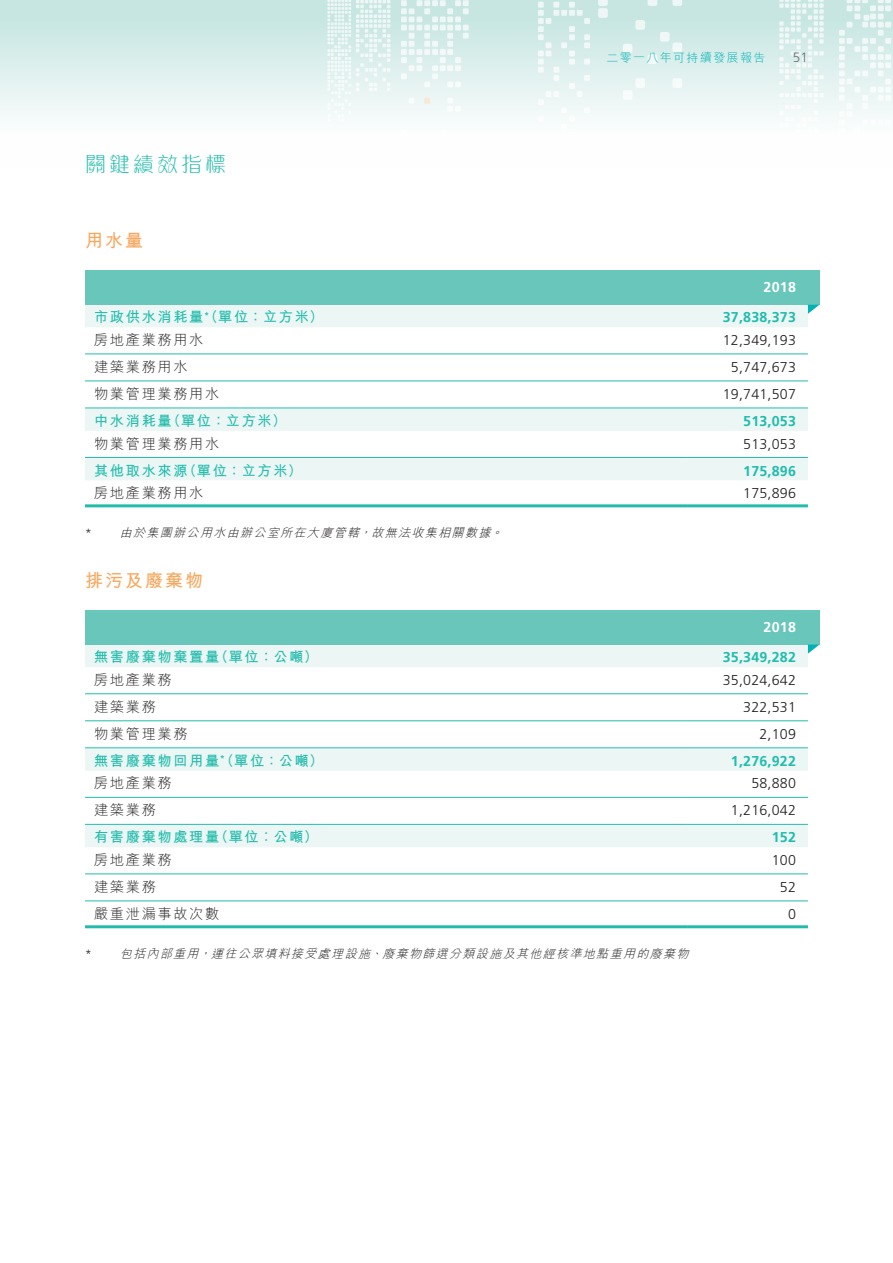
<style>
.page{position:relative;width:893px;height:1263px;background:#fff}
.page>*{position:absolute;margin:0;border:0;box-sizing:border-box;transform-origin:0 0}
.t1{font:300 21px "M Gentle HK";letter-spacing:.145em;color:#22bcac}
._04___H2{font:700 18px "M Hei HK";letter-spacing:.115em;color:#f9a75d}
._15_Table_Stub{font:700 14.25px "M Hei HK";letter-spacing:.115em;color:#22bcac}
._15_Table_Stub-2{font:300 14.25px "Frutiger LT Std";letter-spacing:.015em;color:#231f20}
._15_Table_Stub-3{font:300 14.25px "M Hei HK";letter-spacing:.115em;color:#231f20}
._15_Table_Stub-4{font:700 14.25px "Frutiger LT Std";letter-spacing:.015em;color:#22bcac}
._11_P0{font:700 14.25px "Frutiger LT Std";letter-spacing:.015em;color:#fff}
.t2{font:300 13.5px "Frutiger LT Std";color:#6c6d70}
._21_IN0__Note{font:italic 300 12px "M Hei HK";color:#231f20}
.t3{font:300 12px "M Hei HK";letter-spacing:.115em;color:#00b2b5}
._15_Table_Stub-5{font:700 8.25px "Frutiger LT Std";color:#22bcac}
.s1{font-family:"Frutiger LT Std";font-style:normal}
</style>
<div class="page">
<div style="left:0;top:0;width:893px;height:167px;background:linear-gradient(to bottom,#c3e4e0,#fff)"></div>
<svg style="left:327px;top:88px;width:32px;height:33px"></svg>
<svg style="left:327px;top:137px;width:24px;height:134px"></svg>
<svg style="left:378px;top:0;width:12px;height:72px"></svg>
<svg style="left:369px;top:78px;width:21px;height:13px"></svg>
<svg style="left:779px;top:0;width:45px;height:164px"></svg>
<svg style="left:839px;top:0;width:52px;height:167px"></svg>
<svg style="left:538px;top:2px;width:52px;height:165px"></svg>
<svg style="left:538px;top:270px;width:52px;height:1px"></svg>
<svg style="left:401px;top:130px;width:6px;height:6px"></svg>
<svg style="left:409px;top:98px;width:5px;height:6px"></svg>
<svg style="left:424px;top:98px;width:6px;height:6px"></svg>
<svg style="left:409px;top:164px;width:5px;height:3px"></svg>
<svg style="left:424px;top:156px;width:6px;height:6px"></svg>
<svg style="left:447px;top:98px;width:14px;height:14px"></svg>
<svg style="left:455px;top:146px;width:6px;height:6px"></svg>
<svg style="left:447px;top:164px;width:6px;height:3px"></svg>
<svg style="left:401px;top:0;width:68px;height:87px"></svg>
<svg style="left:440px;top:130px;width:6px;height:6px"></svg>
<svg style="left:440px;top:146px;width:6px;height:6px"></svg>
<svg style="left:401px;top:270px;width:68px;height:1px"></svg>
<svg style="left:672px;top:0;width:10px;height:6px"></svg>
<div style="left:660px;top:32px;width:10px;height:10px;background:#f0f8f7;border-radius:2px"></div>
<svg style="left:648px;top:0;width:9px;height:6px"></svg>
<div style="left:672px;top:43px;width:10px;height:9px;background:#f2f9f8;border-radius:2px"></div>
<div style="left:672px;top:78px;width:10px;height:10px;background:#f6fbfa;border-radius:2px"></div>
<div style="left:648px;top:54px;width:9px;height:10px;background:#f3f9f8;border-radius:2px"></div>
<div style="left:635px;top:20px;width:10px;height:10px;background:#eef7f6;border-radius:2px"></div>
<div style="left:623px;top:44px;width:9px;height:9px;background:#f2f9f8;border-radius:2px"></div>
<svg style="left:598px;top:0;width:10px;height:6px"></svg>
<div style="left:598px;top:8px;width:10px;height:10px;background:#eef7f6;border-radius:2px"></div>
<div style="left:635px;top:78px;width:10px;height:10px;background:#f6fbfa;border-radius:2px"></div>
<div style="left:623px;top:90px;width:9px;height:10px;background:#f8fbfb;border-radius:2px"></div>
<svg style="left:85px;top:305px;width:723px;height:175px"></svg>
<div style="left:85px;top:271px;width:734px;height:34px;background:#68c6bb"></div>
<svg style="left:808px;top:305px;width:11px;height:9px"></svg>
<hr style="left:85px;top:353px;width:603px;height:1px;background:#22bcac">
<hr style="left:688px;top:353px;width:120px;height:1px;background:#22bcac">
<hr style="left:85px;top:381px;width:603px;height:1px;background:#22bcac">
<hr style="left:688px;top:381px;width:120px;height:1px;background:#22bcac">
<hr style="left:85px;top:408px;width:603px;height:1px;background:#22bcac">
<hr style="left:688px;top:408px;width:120px;height:1px;background:#22bcac">
<hr style="left:85px;top:457px;width:603px;height:1px;background:#22bcac">
<hr style="left:688px;top:457px;width:120px;height:1px;background:#22bcac">
<hr style="left:85px;top:504px;width:603px;height:3px;background:#22bcac">
<hr style="left:688px;top:504px;width:120px;height:3px;background:#22bcac">
<svg style="left:85px;top:645px;width:723px;height:202px"></svg>
<div style="left:85px;top:610px;width:734px;height:35px;background:#68c6bb"></div>
<svg style="left:808px;top:645px;width:11px;height:9px"></svg>
<hr style="left:85px;top:693px;width:603px;height:1px;background:#22bcac">
<hr style="left:688px;top:693px;width:120px;height:1px;background:#22bcac">
<hr style="left:85px;top:720px;width:603px;height:1px;background:#22bcac">
<hr style="left:688px;top:720px;width:120px;height:1px;background:#22bcac">
<hr style="left:85px;top:747px;width:603px;height:1px;background:#22bcac">
<hr style="left:688px;top:747px;width:120px;height:1px;background:#22bcac">
<hr style="left:85px;top:797px;width:603px;height:1px;background:#22bcac">
<hr style="left:688px;top:797px;width:120px;height:1px;background:#22bcac">
<hr style="left:85px;top:824px;width:603px;height:1px;background:#22bcac">
<hr style="left:688px;top:824px;width:120px;height:1px;background:#22bcac">
<hr style="left:85px;top:873px;width:603px;height:1px;background:#22bcac">
<hr style="left:688px;top:873px;width:120px;height:1px;background:#22bcac">
<hr style="left:85px;top:900px;width:603px;height:1px;background:#22bcac">
<hr style="left:688px;top:900px;width:120px;height:1px;background:#22bcac">
<hr style="left:85px;top:925px;width:603px;height:3px;background:#22bcac">
<hr style="left:688px;top:925px;width:120px;height:3px;background:#22bcac">
<h1 class="t1" style="left:85px;top:149px;width:143px">關鍵績效指標</h1>
<p class="_04___H2" style="left:85px;top:227px;width:60px">用水量</p>
<p class="t3" style="left:606px;top:51px;width:161px">二零一八年可持續發展報告</p>
<p class="t2" style="left:793px;top:50px;width:17px">51</p>
<p class="_11_P0" style="left:764px;top:279px;width:34px">2018</p>
<p class="_15_Table_Stub" style="left:94px;top:307px;width:231px">市政供水消耗量（單位：立方米）</p>
<p class="_15_Table_Stub-5" style="left:204px;top:310px;width:6px">*</p>
<p class="_15_Table_Stub-4" style="left:723px;top:309px;width:75px">37,838,373</p>
<p class="_15_Table_Stub-3" style="left:94px;top:332px;width:111px">房地產業務用水</p>
<p class="_15_Table_Stub-2" style="left:723px;top:332px;width:75px">12,349,193</p>
<p class="_15_Table_Stub-3" style="left:94px;top:359px;width:95px">建築業務用水</p>
<p class="_15_Table_Stub-2" style="left:731px;top:359px;width:66px">5,747,673</p>
<p class="_15_Table_Stub-3" style="left:94px;top:386px;width:127px">物業管理業務用水</p>
<p class="_15_Table_Stub-2" style="left:723px;top:386px;width:75px">19,741,507</p>
<p class="_15_Table_Stub" style="left:94px;top:410px;width:194px">中水消耗量（單位：立方米）</p>
<p class="_15_Table_Stub-4" style="left:743px;top:413px;width:54px">513,053</p>
<p class="_15_Table_Stub-3" style="left:94px;top:436px;width:127px">物業管理業務用水</p>
<p class="_15_Table_Stub-2" style="left:743px;top:435px;width:54px">513,053</p>
<p class="_15_Table_Stub" style="left:94px;top:460px;width:210px">其他取水來源（單位：立方米）</p>
<p class="_15_Table_Stub-4" style="left:743px;top:462px;width:54px">175,896</p>
<p class="_15_Table_Stub-3" style="left:94px;top:485px;width:111px">房地產業務用水</p>
<p class="_15_Table_Stub-2" style="left:743px;top:485px;width:54px">175,896</p>
<p class="_21_IN0__Note" style="left:85px;top:527px;width:422px"><span class="s1">*</span> 由於集團辦公用水由辦公室所在大廈管轄，故無法收集相關數據。</p>
<p class="_04___H2" style="left:85px;top:567px;width:120px">排污及廢棄物</p>
<p class="_11_P0" style="left:764px;top:619px;width:34px">2018</p>
<p class="_15_Table_Stub" style="left:94px;top:647px;width:226px">無害廢棄物棄置量（單位：公噸）</p>
<p class="_15_Table_Stub-4" style="left:723px;top:649px;width:75px">35,349,282</p>
<p class="_15_Table_Stub-3" style="left:94px;top:672px;width:79px">房地產業務</p>
<p class="_15_Table_Stub-2" style="left:723px;top:672px;width:75px">35,024,642</p>
<p class="_15_Table_Stub-3" style="left:94px;top:699px;width:63px">建築業務</p>
<p class="_15_Table_Stub-2" style="left:743px;top:699px;width:54px">322,531</p>
<p class="_15_Table_Stub-3" style="left:94px;top:726px;width:95px">物業管理業務</p>
<p class="_15_Table_Stub-2" style="left:759px;top:726px;width:38px">2,109</p>
<p class="_15_Table_Stub" style="left:94px;top:750px;width:231px">無害廢棄物回用量（單位：公噸）</p>
<p class="_15_Table_Stub-5" style="left:220px;top:753px;width:6px">*</p>
<p class="_15_Table_Stub-4" style="left:731px;top:752px;width:66px">1,276,922</p>
<p class="_15_Table_Stub-3" style="left:94px;top:776px;width:79px">房地產業務</p>
<p class="_15_Table_Stub-2" style="left:751px;top:775px;width:46px">58,880</p>
<p class="_15_Table_Stub-3" style="left:94px;top:803px;width:63px">建築業務</p>
<p class="_15_Table_Stub-2" style="left:731px;top:802px;width:66px">1,216,042</p>
<p class="_15_Table_Stub" style="left:94px;top:827px;width:226px">有害廢棄物處理量（單位︰公噸）</p>
<p class="_15_Table_Stub-4" style="left:772px;top:829px;width:26px">152</p>
<p class="_15_Table_Stub-3" style="left:94px;top:852px;width:79px">房地產業務</p>
<p class="_15_Table_Stub-2" style="left:772px;top:852px;width:26px">100</p>
<p class="_15_Table_Stub-3" style="left:94px;top:879px;width:63px">建築業務</p>
<p class="_15_Table_Stub-2" style="left:780px;top:879px;width:18px">52</p>
<p class="_15_Table_Stub-3" style="left:94px;top:906px;width:127px">嚴重泄漏事故次數</p>
<p class="_15_Table_Stub-2" style="left:788px;top:906px;width:9px">0</p>
<p class="_21_IN0__Note" style="left:85px;top:948px;width:608px"><span class="s1">*</span> 包括內部重用，運往公眾填料接受處理設施、廢棄物篩選分類設施及其他經核準地點重用的廢棄物</p>
</div>
